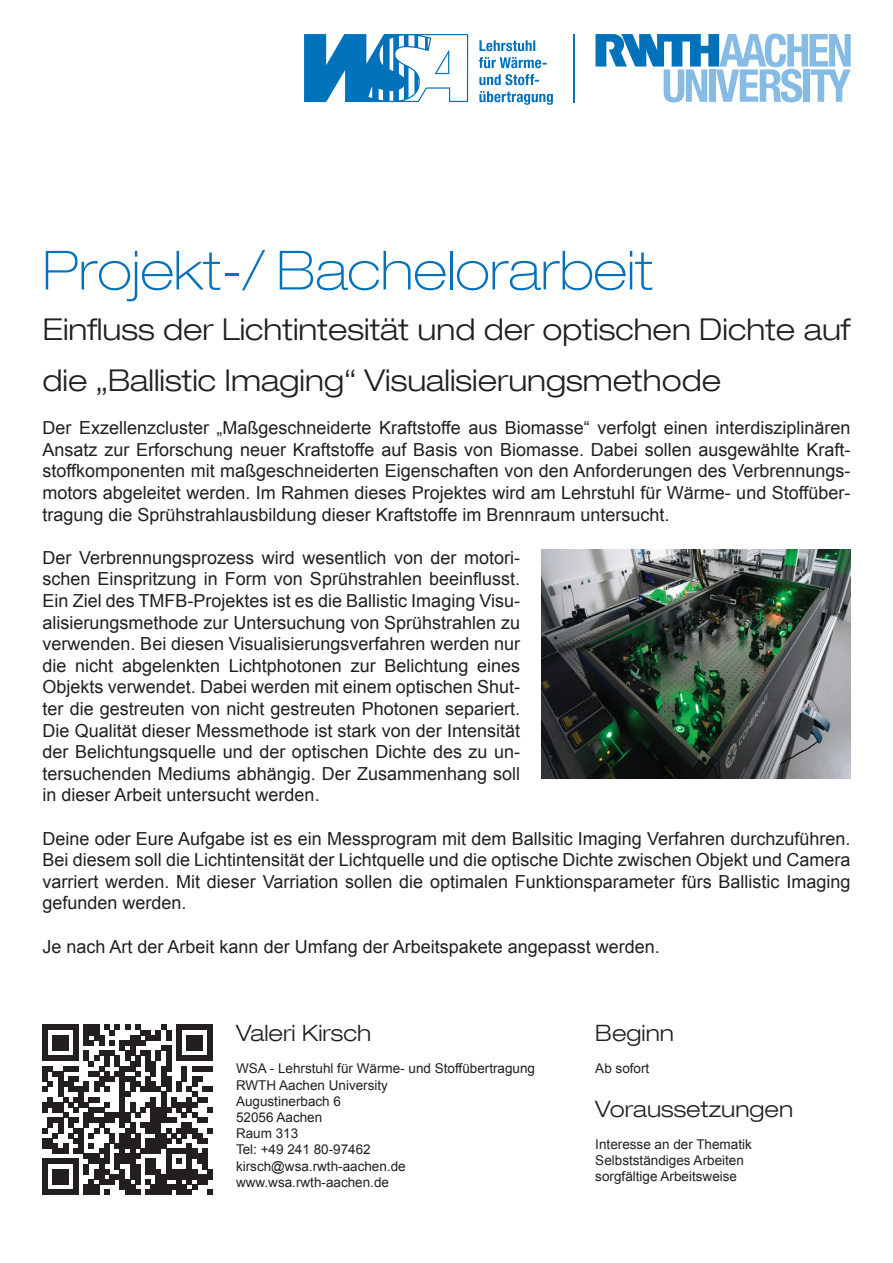
<style>
.page{position:relative;width:893px;height:1263px;background:#fff}
.page>*{position:absolute;margin:0;border:0;box-sizing:border-box;transform-origin:0 0}
.t1{font:100 expanded 54px "Helvetica Neue LT Com";color:#0072bc}
.t2{font:300 expanded 30px/51px "Helvetica Neue LT Com";color:#231f20}
.t3{font:300 expanded 22.5px "Helvetica Neue LT Com";color:#231f20}
.t4{font:18px/21.6px "Arial";color:#231f20;text-align:justify}
.t5{font:13.5px/16.2px "Arial";color:#231f20}
</style>
<div class="page">
<svg style="left:596px;top:34px;width:255px;height:68px"></svg>
<hr style="left:573px;top:34px;width:2px;height:68px;background:#0072bc">
<svg style="left:479px;top:91px;width:74px;height:14px"></svg>
<svg style="left:479px;top:74px;width:60px;height:11px"></svg>
<svg style="left:479px;top:57px;width:68px;height:11px"></svg>
<svg style="left:479px;top:40px;width:56px;height:11px"></svg>
<svg style="left:304px;top:34px;width:164px;height:68px"></svg>
<svg style="left:43px;top:1025px;width:170px;height:170px"></svg>
<img style="left:541px;top:550px;width:309px;height:228px">
<h1 class="t1" style="left:43px;top:237px;width:611px">Projekt-/ Bachelorarbeit</h1>
<h2 class="t2" style="left:43px;top:304px;width:809px">Einfluss der Lichtintesität und der optischen Dichte auf die „Ballistic Imaging“ Visualisierungsmethode</h2>
<p class="t4" style="left:43px;top:417px;width:809px">Der Exzellenzcluster „Maßgeschneiderte Kraftstoffe aus Biomasse“ verfolgt einen interdisziplinären Ansatz zur Erforschung neuer Kraftstoffe auf Basis von Biomasse. Dabei sollen ausgewählte Kraft&shy;stoffkomponenten mit maßgeschneiderten Eigenschaften von den Anforderungen des Verbrennungs&shy;motors abgeleitet werden. Im Rahmen dieses Projektes wird am Lehrstuhl für Wärme- und Stoffüber&shy;tragung die Sprühstrahlausbildung dieser Kraftstoffe im Brennraum untersucht.</p>
<p class="t4" style="left:43px;top:547px;width:479px">Der Verbrennungsprozess wird wesentlich von der motori&shy;schen Einspritzung in Form von Sprühstrahlen beeinflusst.<br>Ein Ziel des TMFB-Projektes ist es die Ballistic Imaging Visu&shy;alisierungsmethode zur Untersuchung von Sprühstrahlen zu verwenden. Bei diesen Visualisierungsverfahren werden nur die nicht abgelenkten Lichtphotonen zur Belichtung eines Objekts verwendet. Dabei werden mit einem optischen Shut&shy;ter die gestreuten von nicht gestreuten Photonen separiert.<br>Die Qualität dieser Messmethode ist stark von der Intensität der Belichtungsquelle und der optischen Dichte des zu un&shy;tersuchenden Mediums abhängig. Der Zusammenhang soll in dieser Arbeit untersucht werden.</p>
<p class="t4" style="left:43px;top:828px;width:809px">Deine oder Eure Aufgabe ist es ein Messprogram mit dem Ballsitic Imaging Verfahren durchzuführen.<br>Bei diesem soll die Lichtintensität der Lichtquelle und die optische Dichte zwischen Objekt und Camera varriert werden. Mit dieser Varriation sollen die optimalen Funktionsparameter fürs Ballistic Imaging gefunden werden.</p>
<p class="t4" style="left:43px;top:936px;width:619px">Je nach Art der Arbeit kann der Umfang der Arbeitspakete angepasst werden.</p>
<p class="t3" style="left:236px;top:1019px;width:137px">Valeri Kirsch</p>
<p class="t5" style="left:236px;top:1060px;width:301px">WSA - Lehrstuhl für Wärme- und Stoffübertragung<br>RWTH Aachen University<br>Augustinerbach 6<br>52056 Aachen<br>Raum 313<br>Tel: +49 241 80-97462 kirsch@wsa.rwth-aachen.de www.wsa.rwth-aachen.de</p>
<p class="t3" style="left:595px;top:1019px;width:80px">Beginn</p>
<p class="t5" style="left:595px;top:1060px;width:56px">Ab sofort</p>
<p class="t3" style="left:595px;top:1095px;width:199px">Voraussetzungen</p>
<p class="t5" style="left:595px;top:1136px;width:158px">Interesse an der Thematik<br>Selbstständiges Arbeiten sorgfältige Arbeitsweise</p>
</div>
